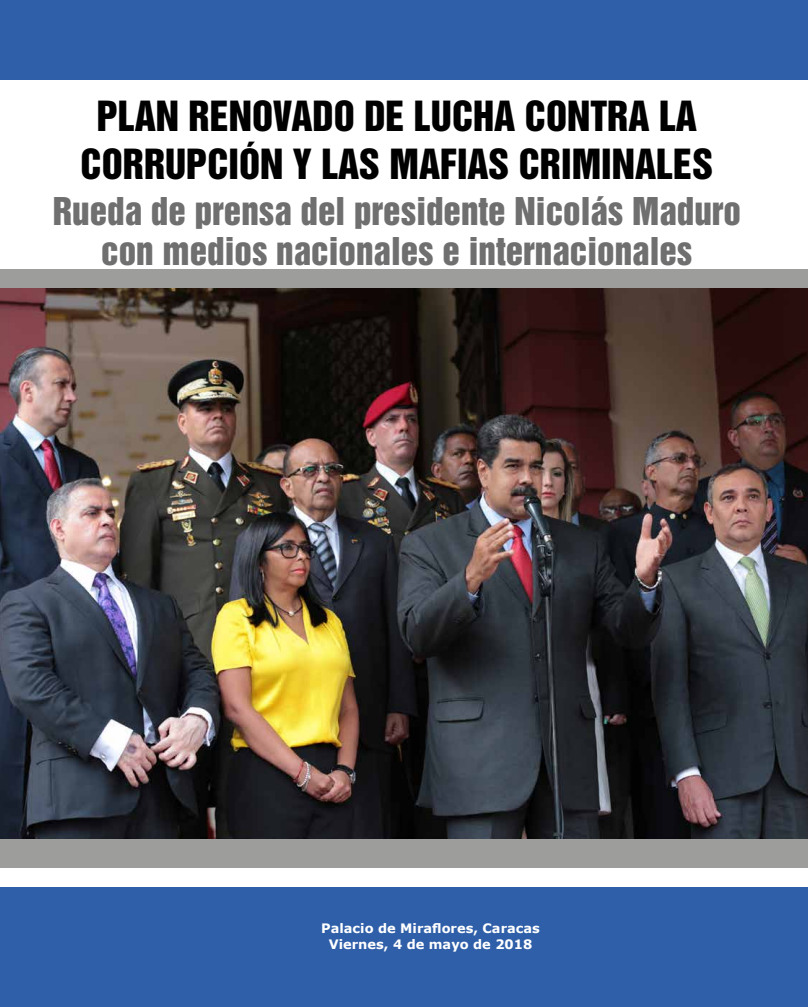
<style>
.page{position:relative;width:808px;height:1007px;background:#fff}
.page>*{position:absolute;margin:0;border:0;box-sizing:border-box;transform-origin:0 0}
.t1{font:38px/48px "Helvetica Inserat LT Std";color:#000;text-align:center}
.t2{font:35px/40px "Helvetica Inserat LT Std";color:#706f6f;text-align:center}
.t3{font:700 13px/15.6px "Verdana";color:#fff;text-align:center}
</style>
<div class="page">
<div style="left:0;top:269px;width:808px;height:598px;background:#9d9d9c"></div>
<img style="left:0;top:289px;width:808px;height:548px">
<div style="left:0;top:887px;width:808px;height:119px;background:#2f5fa9"></div>
<div style="left:0;top:0;width:808px;height:79px;background:#2f5fa9"></div>
<p class="t1" style="left:81px;top:92px;width:634px">PLAN RENOVADO DE LUCHA CONTRA LA<br>CORRUPCIÓN Y LAS MAFIAS CRIMINALES</p>
<p class="t2" style="left:53px;top:192px;width:690px">Rueda de prensa del presidente Nicolás Maduro con medios nacionales e internacionales</p>
<p class="t3" style="left:321px;top:920px;width:220px">Palacio de Miraflores, Caracas<br>Viernes, 4 de mayo de 2018</p>
</div>
